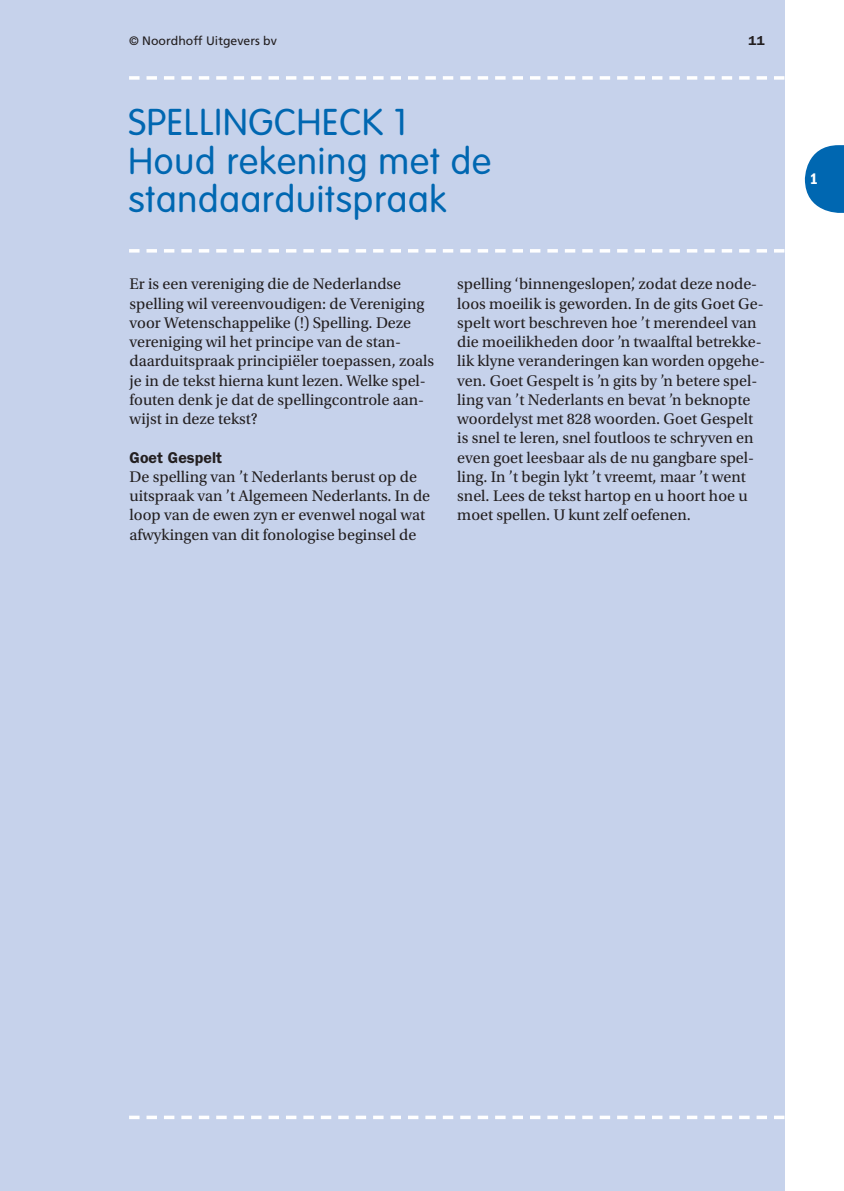
<style>
.page{position:relative;width:844px;height:1191px;background:#fff}
.page>*{position:absolute;margin:0;border:0;box-sizing:border-box;transform-origin:0 0}
.t1{font:300 36.75px/38.5px "VAG Rounded Std";letter-spacing:.025em;color:#0067b1}
.t2{font:16.1px/19.2px "Utopia Std";color:#231f20}
.t3{font:600 15.75px "ITC Franklin Gothic Std";letter-spacing:.005em;color:#231f20}
.t4{font:15.75px "ITC Franklin Gothic Std Dm Cd";color:#fff}
.t5{font:600 13.12px "ITC Franklin Gothic Std";color:#231f20}
.t6{font:12.25px "Frutiger LT Std";color:#231f20}
</style>
<div class="page">
<div style="left:0;top:0;width:784px;height:1191px;background:#c6d2eb"></div>
<svg style="left:129px;top:249px;width:655px;height:3px"></svg>
<svg style="left:129px;top:1115px;width:655px;height:4px"></svg>
<svg style="left:804px;top:145px;width:39px;height:68px"></svg>
<svg style="left:129px;top:76px;width:655px;height:4px"></svg>
<p class="t6" style="left:129px;top:35px;width:149px">© Noordhoff Uitgevers bv</p>
<p class="t5" style="left:748px;top:35px;width:18px">11</p>
<h1 class="t1" style="left:128px;top:106px;width:364px">SPELLINGCHECK 1<br>Houd rekening met de standaarduitspraak</h1>
<p class="t2" style="left:129px;top:276px;width:306px">Er is een vereniging die de Nederlandse spelling wil vereenvoudigen: de Vereniging voor Wetenschappelike (!) Spelling. Deze vereniging wil het principe van de stan&shy;daarduitspraak principiëler toepassen, zoals je in de tekst hierna kunt lezen. Welke spel&shy;fouten denk je dat de spellingcontrole aan&shy;wijst in deze tekst?</p>
<p class="t3" style="left:129px;top:451px;width:94px">Goet Gespelt</p>
<p class="t2" style="left:129px;top:468px;width:302px">De spelling van ’t Nederlants berust op de uitspraak van ’t Algemeen Nederlants. In de loop van de ewen zyn er evenwel nogal wat afwykingen van dit fonologise beginsel de</p>
<p class="t2" style="left:457px;top:276px;width:309px">spelling ‘binnengeslopen’, zodat deze node&shy;loos moeilik is geworden. In de gits Goet Ge&shy;spelt wort beschreven hoe ’t merendeel van die moeilikheden door ’n twaalftal betrekke&shy;lik klyne veranderingen kan worden opgehe&shy;ven. Goet Gespelt is ’n gits by ’n betere spel&shy;ling van ’t Nederlants en bevat ’n beknopte woordelyst met</p>
<p class="t2" style="left:457px;top:411px;width:298px;text-indent:137px">woorden. Goet Gespelt is snel te leren, snel foutloos te schryven en even goet leesbaar als de nu gangbare spel&shy;ling. In ’t begin lykt ’t vreemt, maar ’t went snel. Lees de tekst hartop en u hoort hoe u moet spellen. U kunt zelf oefenen.</p>
<p class="t4" style="left:809px;top:173px;width:10px">1</p>
</div>
